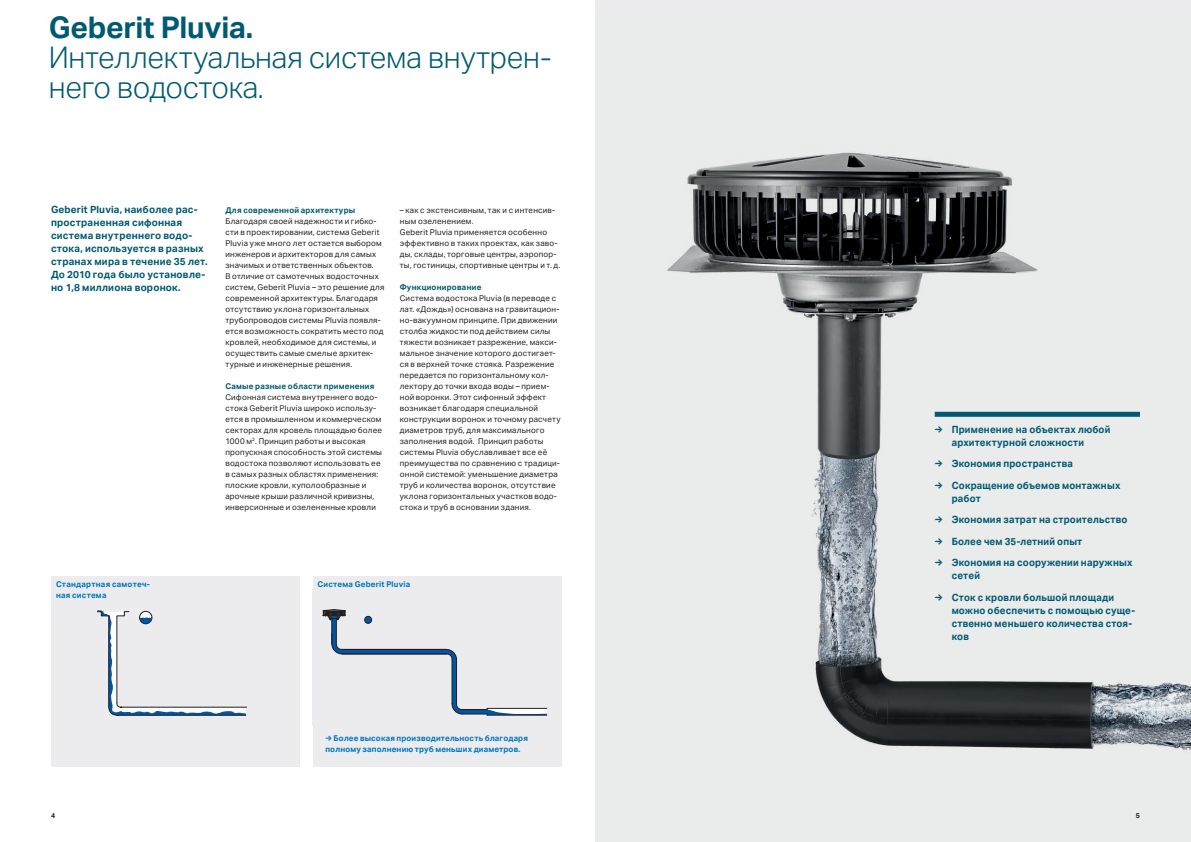
<style>
.page{position:relative;width:1191px;height:842px;background:#fff}
.page>*{position:absolute;margin:0;border:0;box-sizing:border-box;transform-origin:0 0}
._2_12_chapter_headli{font:300 30px/30px "Aktiv Grotesk Geberit";letter-spacing:-.01em;color:#005a72}
._2_11_chapter_headli{font:700 30px "Aktiv Grotesk Geberit";letter-spacing:-.01em;color:#005a72}
.Captiontext_on_Image{font:700 10px/13px "Aktiv Grotesk Geberit";letter-spacing:.02em;color:#005a72}
._2_91_chapter_theme{font:700 10px/13px "Aktiv Grotesk Geberit";letter-spacing:.02em;color:#005a72}
._2_93_chapter_theme{font:8px/11px "Aktiv Grotesk Geberit";letter-spacing:.025em;color:#231f20}
._2_92_chapter_theme{font:700 8px/11px "Aktiv Grotesk Geberit";letter-spacing:.02em;color:#0076be}
._2_92_chapter_theme-2{font:700 8px "Aktiv Grotesk Geberit";letter-spacing:.03em;color:#005a72}
.t1{font:700 7px "Aktiv Grotesk Geberit";color:#231f20}
</style>
<div class="page">
<img style="left:595px;top:12px;width:596px;height:830px">
<div style="left:51px;top:576px;width:249px;height:191px;background:#ececee"></div>
<svg style="left:97px;top:610px;width:150px;height:106px"></svg>
<div style="left:139px;top:611px;width:13px;height:13px;border:1px solid #231f20;border-radius:50%"></div>
<div style="left:313px;top:576px;width:248px;height:191px;background:#ececee"></div>
<hr style="left:487px;top:715px;width:60px;height:1px;background:#231f20">
<svg style="left:322px;top:609px;width:225px;height:106px"></svg>
<div style="left:365px;top:616px;width:7px;height:7px;background:#0156a3;border-radius:50%"></div>
<div style="left:364px;top:616px;width:8px;height:7px;border:1px solid #231f20;border-radius:50%"></div>
<div style="left:934px;top:412px;width:206px;height:5px;background:#005a72"></div>
<p class="_2_11_chapter_headli" style="left:49px;top:9px;width:206px">Geberit Pluvia.</p>
<p class="_2_12_chapter_headli" style="left:49px;top:43px;width:504px">Интеллектуальная система внутрен&shy;него водостока.</p>
<p class="_2_91_chapter_theme" style="left:51px;top:203px;width:158px">Geberit Pluvia, наиболее рас&shy;пространенная сифонная система внутреннего водо&shy;стока, используется в разных странах мира в течение 35 лет.<br>До 2010 года было установле&shy;но 1,8 миллиона воронок.</p>
<p class="_2_92_chapter_theme-2" style="left:225px;top:205px;width:131px">Для современной архитектуры</p>
<p class="_2_93_chapter_theme" style="left:225px;top:215px;width:160px">Благодаря своей надежности и гибко&shy;сти в проектировании, система Geberit Pluvia уже много лет остается выбором инженеров и архитекторов для самых значимых и ответственных объектов.<br>В отличие от самотечных водосточных систем, Geberit Pluvia – это решение для современной архитектуры. Благодаря отсутствию уклона горизонтальных трубопроводов системы Pluvia появля&shy;ется возможность сократить место под кровлей, необходимое для системы, и осуществить самые смелые архитек&shy;турные и инженерные решения.</p>
<p class="_2_92_chapter_theme-2" style="left:225px;top:381px;width:150px">Самые разные области применения</p>
<p class="_2_93_chapter_theme" style="left:225px;top:391px;width:158px">Сифонная система внутреннего водо&shy;стока Geberit Pluvia широко использу&shy;ется в промышленном и коммерческом секторах для кровель площадью более 1000 м<sup>2</sup>. Принцип работы и высокая пропускная способность этой системы водостока позволяют использовать ее в самых разных областях применения: плоские кровли, куполообразные и арочные крыши различной кривизны, инверсионные и озелененные кровли</p>
<p class="_2_93_chapter_theme" style="left:400px;top:204px;width:157px">– как с экстенсивным, так и с интенсив&shy;ным озеленением.</p>
<p class="_2_93_chapter_theme" style="left:400px;top:226px;width:162px">Geberit Pluvia применяется особенно эффективно в таких проектах, как заво&shy;ды, склады, торговые центры, аэропор&shy;ты, гостиницы, спортивные центры и т. д.</p>
<p class="_2_92_chapter_theme-2" style="left:400px;top:282px;width:83px">Функционирование</p>
<p class="_2_93_chapter_theme" style="left:400px;top:292px;width:162px">Система водостока Pluvia (в переводе с лат. «Дождь») основана на гравитацион&shy;но-вакуумном принципе. При движении столба жидкости под действием силы тяжести возникает разрежение, макси&shy;мальное значение которого достигает&shy;ся в верхней точке стояка. Разрежение передается по горизонтальному кол&shy;лектору до точки входа воды – прием&shy;ной воронки. Этот сифонный эффект возникает благодаря специальной конструкции воронок и точному расчету диаметров труб, для максимального заполнения водой. Принцип работы системы Pluvia обуславливает все её преимущества по сравнению с традици&shy;онной системой: уменьшение диаметра труб и количества воронок, отсутствие уклона горизонтальных участков водо&shy;стока и труб в основании здания.</p>
<p class="_2_92_chapter_theme" style="left:56px;top:578px;width:95px">Стандартная самотеч&shy;ная система</p>
<p class="_2_92_chapter_theme" style="left:317px;top:578px;width:94px">Система Geberit Pluvia</p>
<p class="_2_92_chapter_theme" style="left:325px;top:732px;width:204px">→ Более высокая производительность благодаря полному заполнению труб меньших диаметров.</p>
<p class="Captiontext_on_Image" style="left:951px;top:423px;width:160px;text-indent:-17px">→ Применение на объектах любой архитектурной сложности</p>
<p class="Captiontext_on_Image" style="left:934px;top:457px;width:140px">→ Экономия пространства</p>
<p class="Captiontext_on_Image" style="left:951px;top:479px;width:170px;text-indent:-17px">→ Сокращение объемов монтажных работ</p>
<p class="Captiontext_on_Image" style="left:934px;top:513px;width:194px">→ Экономия затрат на строительство</p>
<p class="Captiontext_on_Image" style="left:934px;top:535px;width:149px">→ Более чем 35-летний опыт</p>
<p class="Captiontext_on_Image" style="left:951px;top:556px;width:182px;text-indent:-17px">→ Экономия на сооружении наружных сетей</p>
<p class="Captiontext_on_Image" style="left:951px;top:591px;width:185px;text-indent:-17px">→ Сток с кровли большой площади можно обеспечить с помощью суще&shy;ственно меньшего количества стоя&shy;ков</p>
<p class="t1" style="left:51px;top:811px;width:6px">4</p>
<p class="t1" style="left:1135px;top:811px;width:6px">5</p>
</div>
